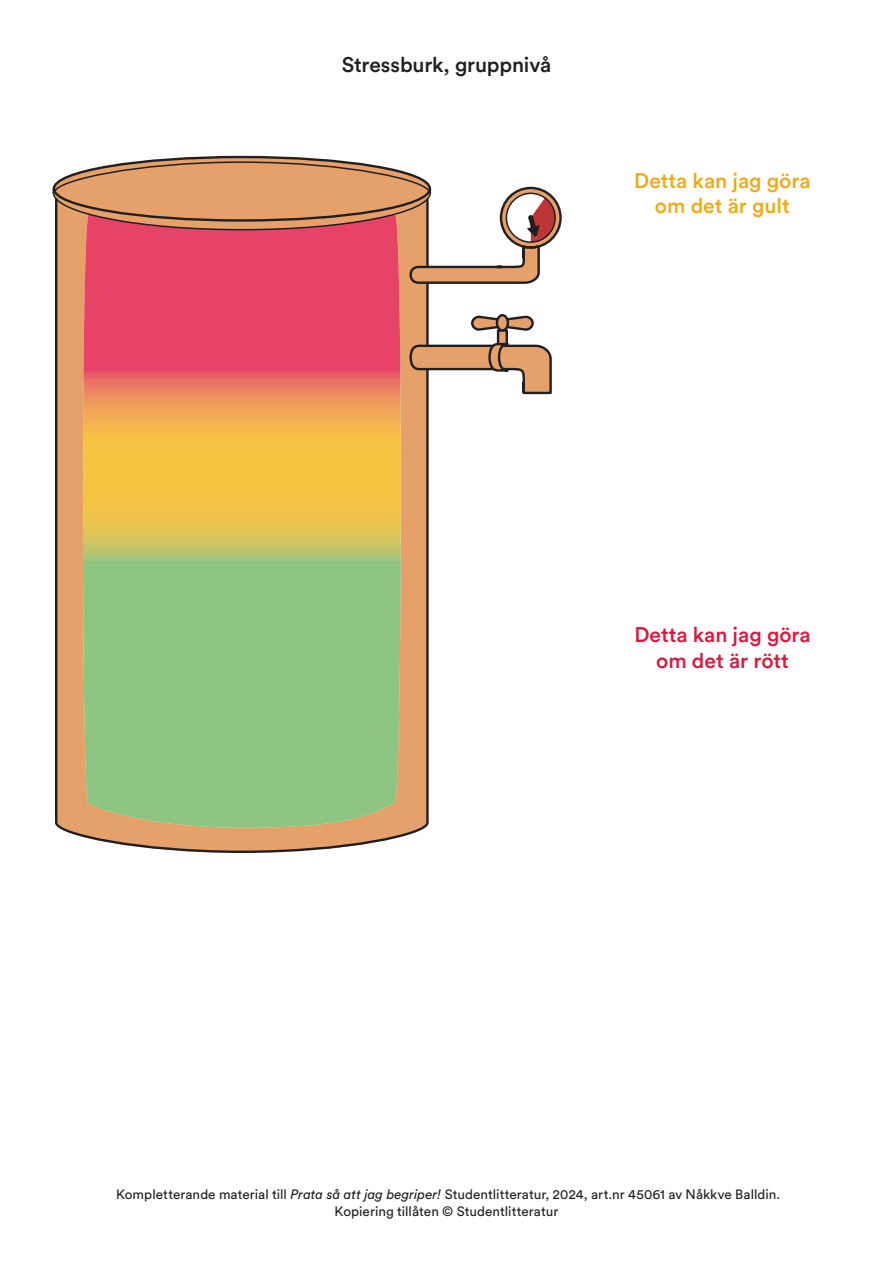
<style>
.page{position:relative;width:893px;height:1263px;background:#fff}
.page>*{position:absolute;margin:0;border:0;box-sizing:border-box;transform-origin:0 0}
.t1{font:500 21px/25.2px "Circular Std";color:#dc183e;text-align:center}
.t2{font:500 21px/25.2px "Circular Std";color:#f0ab14;text-align:center}
.figurtext_stor{font:500 21px "Circular Std";letter-spacing:-.01em;color:#231f20}
.figurtext{font:13.5px/16.8px "Circular Std";letter-spacing:.005em;color:#231f20;text-align:center}
.s1{font-style:italic}
</style>
<div class="page">
<svg style="left:55px;top:285px;width:374px;height:568px;background:#c2a76d"></svg>
<div style="left:498px;top:330px;width:9px;height:16px;background:#e5a169"></div>
<div style="left:497px;top:329px;width:11px;height:18px;border:2px solid #231f20"></div>
<svg style="left:471px;top:314px;width:63px;height:18px"></svg>
<svg style="left:497px;top:315px;width:11px;height:15px"></svg>
<div style="left:496px;top:314px;width:13px;height:18px;border:2px solid #231f20;border-radius:50%"></div>
<svg style="left:408px;top:342px;width:144px;height:53px"></svg>
<svg style="left:52px;top:161px;width:508px;height:124px"></svg>
<p class="figurtext_stor" style="left:342px;top:52px;width:211px">Stressburk, gruppnivå</p>
<p class="t2" style="left:634px;top:168px;width:178px">Detta kan jag göra om det är gult</p>
<p class="t1" style="left:634px;top:622px;width:178px">Detta kan jag göra om det är rött</p>
<p class="figurtext" style="left:116px;top:1186px;width:666px">Kompletterande material till <span class="s1">Prata så att jag begriper!</span> Studentlitteratur, 2024, art.nr 45061 av Nåkkve Balldin.<br>Kopiering tillåten © Studentlitteratur</p>
</div>
